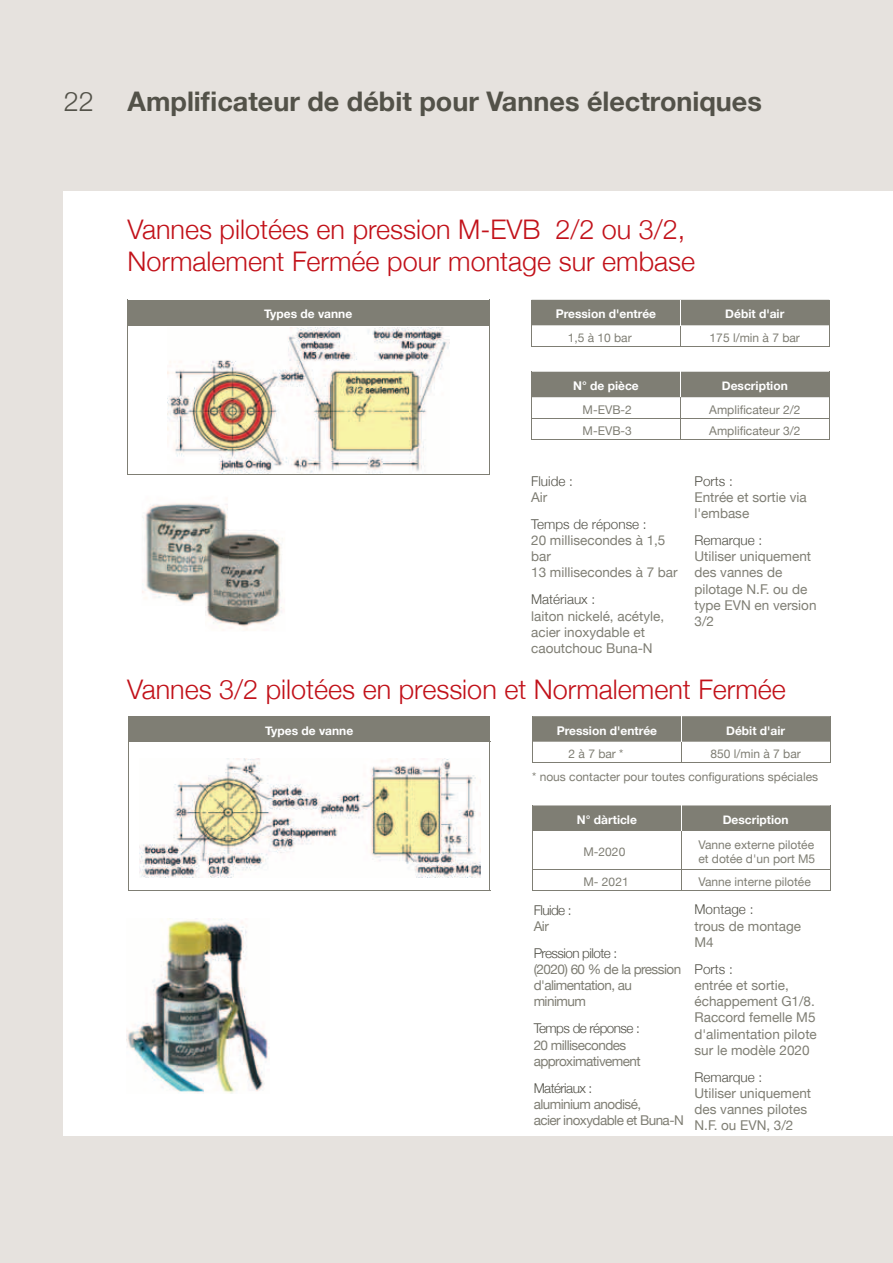
<style>
.page{position:relative;width:893px;height:1263px;background:#e6e2de}
.page>*{position:absolute;margin:0;border:0;box-sizing:border-box;transform-origin:0 0}
.t1{font:300 27px/32.4px "Helvetica Neue";color:#c2121a}
.t2{font:700 27px "Helvetica Neue";color:#535249}
.t3{font:300 27px "Helvetica Neue";color:#535249}
.t4{font:13.5px/16.2px "Helvetica Neue";color:#7f7e74}
.t5{font:13.5px/16.2px "Helvetica Neue";letter-spacing:-.04em;color:#7f7e74}
.t6{font:300 13.5px "Helvetica Neue";color:#535249}
.t7{font:300 13.5px "Helvetica Neue";letter-spacing:-.04em;color:#535249}
.t8{font:12px/14.4px "Helvetica Neue";color:#7f7e74}
.t9{font:700 12px "Helvetica Neue";color:#fff}
</style>
<div class="page">
<div style="left:64px;top:191px;width:829px;height:944px;background:#fff"></div>
<hr style="left:531px;top:346px;width:149px;height:1px;background:#7f7e74">
<hr style="left:680px;top:346px;width:150px;height:1px;background:#7f7e74">
<svg style="left:531px;top:300px;width:299px;height:46px"></svg>
<hr style="left:531px;top:439px;width:149px;height:1px;background:#7f7e74">
<hr style="left:680px;top:439px;width:150px;height:1px;background:#7f7e74">
<svg style="left:531px;top:372px;width:299px;height:67px"></svg>
<div style="left:128px;top:300px;width:361px;height:25px;background:#7f7e74"></div>
<hr style="left:127px;top:326px;width:1px;height:148px;background:#7f7e74">
<hr style="left:489px;top:326px;width:1px;height:148px;background:#7f7e74">
<hr style="left:127px;top:474px;width:362px;height:1px;background:#7f7e74">
<svg style="left:127px;top:300px;width:1px;height:25px"></svg>
<hr style="left:127px;top:325px;width:362px;height:1px;background:#7f7e74">
<svg style="left:489px;top:300px;width:1px;height:25px"></svg>
<img style="left:168px;top:327px;width:281px;height:146px">
<hr style="left:532px;top:762px;width:149px;height:1px;background:#7f7e74">
<hr style="left:681px;top:762px;width:149px;height:1px;background:#7f7e74">
<svg style="left:532px;top:716px;width:299px;height:46px"></svg>
<hr style="left:532px;top:831px;width:1px;height:38px;background:#7f7e74">
<hr style="left:681px;top:831px;width:1px;height:38px;background:#7f7e74">
<hr style="left:830px;top:831px;width:1px;height:38px;background:#7f7e74">
<svg style="left:532px;top:870px;width:1px;height:20px"></svg>
<hr style="left:532px;top:869px;width:149px;height:1px;background:#7f7e74">
<hr style="left:532px;top:890px;width:149px;height:1px;background:#7f7e74">
<svg style="left:681px;top:870px;width:1px;height:20px"></svg>
<svg style="left:830px;top:870px;width:1px;height:20px"></svg>
<hr style="left:681px;top:869px;width:149px;height:1px;background:#7f7e74">
<hr style="left:681px;top:890px;width:149px;height:1px;background:#7f7e74">
<div style="left:532px;top:805px;width:299px;height:26px;background:#7f7e74"></div>
<div style="left:129px;top:716px;width:361px;height:26px;background:#7f7e74"></div>
<hr style="left:128px;top:742px;width:1px;height:148px;background:#7f7e74">
<hr style="left:490px;top:742px;width:1px;height:148px;background:#7f7e74">
<hr style="left:128px;top:890px;width:362px;height:1px;background:#7f7e74">
<svg style="left:128px;top:716px;width:1px;height:25px"></svg>
<hr style="left:128px;top:741px;width:362px;height:1px;background:#7f7e74">
<img style="left:140px;top:758px;width:340px;height:119px">
<img style="left:142px;top:503px;width:86px;height:100px">
<img style="left:205px;top:529px;width:77px;height:101px">
<img style="left:205px;top:529px;width:23px;height:77px">
<img style="left:127px;top:918px;width:142px;height:175px">
<h1 class="t3" style="left:64px;top:80px;width:32px">22</h1>
<h1 class="t2" style="left:128px;top:81px;width:636px">Amplificateur de débit pour Vannes électroniques</h1>
<h1 class="t1" style="left:128px;top:211px;width:569px">Vannes pilotées en pression M-EVB 2/2 ou 3/2,<br>Normalement Fermée pour montage sur embase</h1>
<p class="t9" style="left:264px;top:305px;width:90px">Types de vanne</p>
<p class="t9" style="left:556px;top:305px;width:102px">Pression d'entrée</p>
<p class="t9" style="left:725px;top:305px;width:61px">Débit d'air</p>
<p class="t8" style="left:568px;top:331px;width:66px">1,5 à 10 bar</p>
<p class="t8" style="left:710px;top:331px;width:92px">175 l/min à 7 bar</p>
<p class="t9" style="left:573px;top:377px;width:67px">N° de pièce</p>
<p class="t9" style="left:722px;top:377px;width:67px">Description</p>
<p class="t8" style="left:583px;top:403px;width:51px">M-EVB-2</p>
<p class="t8" style="left:709px;top:403px;width:93px">Amplificateur 2/2</p>
<p class="t8" style="left:583px;top:424px;width:51px">M-EVB-3</p>
<p class="t8" style="left:709px;top:424px;width:93px">Amplificateur 3/2</p>
<p class="t6" style="left:531px;top:470px;width:43px">Fluide :</p>
<p class="t4" style="left:531px;top:490px;width:18px">Air</p>
<p class="t6" style="left:531px;top:513px;width:117px">Temps de réponse :</p>
<p class="t4" style="left:531px;top:533px;width:148px">20 millisecondes à 1,5 bar<br>13 millisecondes à 7 bar</p>
<p class="t6" style="left:531px;top:589px;width:66px">Matériaux :</p>
<p class="t4" style="left:531px;top:608px;width:135px">laiton nickelé, acétyle, acier inoxydable et caoutchouc Buna-N</p>
<p class="t6" style="left:694px;top:470px;width:40px">Ports :</p>
<p class="t4" style="left:694px;top:490px;width:114px">Entrée et sortie via l'embase</p>
<p class="t6" style="left:694px;top:529px;width:69px">Remarque :</p>
<p class="t4" style="left:694px;top:549px;width:124px">Utiliser uniquement des vannes de pilotage N.F. ou de type EVN en version<br>3/2</p>
<h1 class="t1" style="left:127px;top:671px;width:660px">Vannes 3/2 pilotées en pression et Normalement Fermée</h1>
<p class="t9" style="left:265px;top:721px;width:90px">Types de vanne</p>
<p class="t9" style="left:557px;top:721px;width:102px">Pression d'entrée</p>
<p class="t9" style="left:726px;top:721px;width:61px">Débit d'air</p>
<p class="t8" style="left:569px;top:747px;width:56px">2 à 7 bar *</p>
<p class="t8" style="left:711px;top:747px;width:92px">850 l/min à 7 bar</p>
<p class="t8" style="left:532px;top:770px;width:288px">* nous contacter pour toutes configurations spéciales</p>
<p class="t9" style="left:577px;top:810px;width:62px">N° dàrticle</p>
<p class="t9" style="left:723px;top:810px;width:67px">Description</p>
<p class="t8" style="left:583px;top:845px;width:43px">M-2020</p>
<p class="t8" style="left:698px;top:838px;width:118px">Vanne externe pilotée et dotée d'un port M5</p>
<p class="t8" style="left:583px;top:875px;width:47px">M- 2021</p>
<p class="t8" style="left:698px;top:875px;width:114px">Vanne interne pilotée</p>
<p class="t6" style="left:534px;top:899px;width:39px">Fluide :</p>
<p class="t4" style="left:534px;top:919px;width:17px">Air</p>
<p class="t7" style="left:534px;top:942px;width:85px">Pression pilote :</p>
<p class="t5" style="left:534px;top:962px;width:149px">(2020) 60 % de la pression d'alimentation, au minimum</p>
<p class="t7" style="left:534px;top:1018px;width:108px">Temps de réponse :</p>
<p class="t5" style="left:534px;top:1037px;width:109px">20 millisecondes approximativement</p>
<p class="t7" style="left:534px;top:1077px;width:60px">Matériaux :</p>
<p class="t5" style="left:534px;top:1097px;width:152px">aluminium anodisé,<br>acier inoxydable et Buna-N</p>
<p class="t6" style="left:694px;top:899px;width:60px">Montage :</p>
<p class="t4" style="left:694px;top:918px;width:108px">trous de montage<br>M4</p>
<p class="t6" style="left:694px;top:958px;width:40px">Ports :</p>
<p class="t4" style="left:694px;top:978px;width:124px">entrée et sortie, échappement G1/8.<br>Raccord femelle M5 d'alimentation pilote sur le modèle 2020</p>
<p class="t6" style="left:694px;top:1066px;width:69px">Remarque :</p>
<p class="t4" style="left:694px;top:1086px;width:118px">Utiliser uniquement des vannes pilotes<br>N.F. ou EVN, 3/2</p>
</div>
